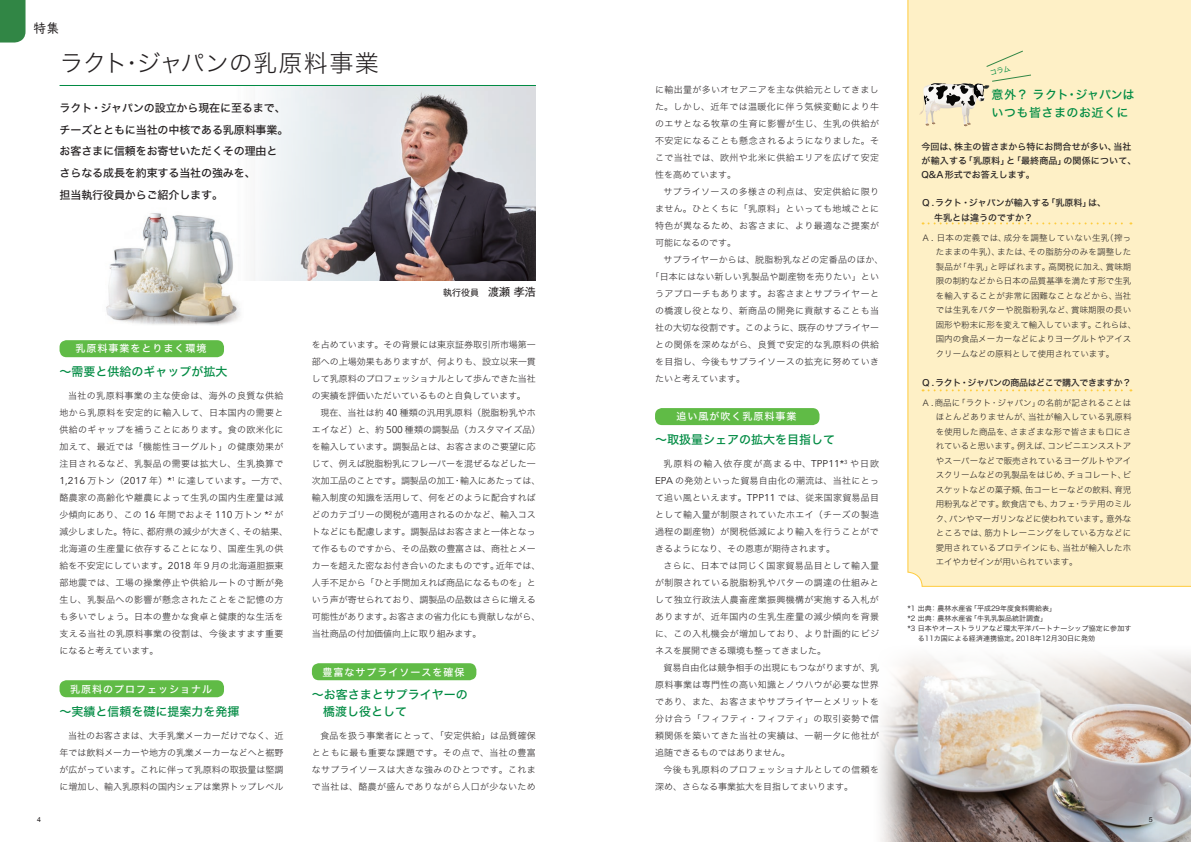
<style>
.page{position:relative;width:1191px;height:842px;background:#fff}
.page>*{position:absolute;margin:0;border:0;box-sizing:border-box;transform-origin:0 0}
.t1{font:24px "Hira Kaku Std N W2";letter-spacing:.01em;color:#231f20}
.t2{font:13px "Talking Std";color:#231f20}
.t3{font:12px/17px "Hira Kaku Std N W5";color:#008b43}
.t4{font:12px "Hira Kaku Std N W5";letter-spacing:-.02em;color:#008b43}
.t5{font:12px "Hira Kaku Std N W5";letter-spacing:.04em;color:#008b43}
.t6{font:11px/21.8px "Hira Kaku Std N W5";letter-spacing:-.01em;color:#231f20}
.t7{font:10px "Hira Kaku Std N W5";letter-spacing:.1em;color:#fff}
.t8{font:9px/17px "Hira Kaku Std N W2";letter-spacing:.02em;color:#231f20;text-align:justify}
.t9{font:9px/17px "Hira Kaku Std N W2";letter-spacing:.04em;color:#231f20}
.t10{font:9px/17px "Hira Kaku Std N W2";letter-spacing:-.005em;color:#231f20}
.t11{font:9px/14px "Hira Kaku Std N W5";color:#231f20}
.t12{font:9px/17px "Hira Kaku Std N W2";letter-spacing:.045em;color:#231f20}
.t13{font:9px "Hira Kaku Std N W2";color:#231f20}
.t14{font:9px "Hira Kaku Std N W5";letter-spacing:-.045em;color:#231f20}
.t15{font:9px "Gothic MB101 Pr 5";color:#231f20}
.t16{font:8.5px/14.5px "Hira Kaku Std N W2";letter-spacing:.01em;color:#231f20}
.t17{font:7px "Hira Kaku Std N W3";color:#231f20}
.t18{font:7px "Hira Kaku Std N W3";letter-spacing:.02em;color:#231f20}
.t19{font:7px "Arial";color:#231f20}
.s1{font-family:"Avenir Next";font-size:9.9px}
.s2{font-family:"Avenir Next";font-weight:600}
.s3{font-family:"Avenir Next";font-size:9.4px}
.s4{font-size:11px}
.s5{font-family:"Avenir Next";font-size:7.7px}
</style>
<div class="page">
<img style="left:106px;top:213px;width:134px;height:112px">
<img style="left:224px;top:86px;width:312px;height:195px">
<img style="left:880px;top:654px;width:311px;height:188px">
<div style="left:907px;top:0;width:284px;height:587px;background:#fef0c6"></div>
<div style="left:60px;top:340px;width:164px;height:17px;background:#60bb46;border-radius:7px"></div>
<div style="left:60px;top:680px;width:164px;height:17px;background:#60bb46;border-radius:7px"></div>
<div style="left:312px;top:663px;width:164px;height:17px;background:#60bb46;border-radius:7px"></div>
<div style="left:655px;top:408px;width:164px;height:17px;background:#60bb46;border-radius:7px"></div>
<svg style="left:922px;top:222px;width:209px;height:2px"></svg>
<svg style="left:922px;top:389px;width:209px;height:2px"></svg>
<hr style="left:60px;top:85px;width:476px;height:1px;background:#008b43">
<svg style="left:0;top:0;width:26px;height:43px"></svg>
<svg style="left:916px;top:50px;width:115px;height:78px;background:#ece1be"></svg>
<h2 class="t2" style="left:34px;top:18px;width:27px">特集</h2>
<h1 class="t1" style="left:60px;top:45px;width:321px">ラクト・ジャパンの乳原料事業</h1>
<p class="t8" style="left:655px;top:81px;width:225px">に輸出量が多いオセアニアを主な供給元としてきました。しかし、近年では温暖化に伴う気候変動により牛のエサとなる牧草の生育に影響が生じ、生乳の供給が不安定になることも懸念されるようになりました。そこで当社では、欧州や北米に供給エリアを広げて安定性を高めています。</p>
<p class="t8" style="left:655px;top:183px;width:226px;text-indent:9px">サプライソースの多様さの利点は、安定供給に限りません。ひとくちに「乳原料」といっても地域ごとに特色が異なるため、お客さまに、より最適なご提案が可能になるのです。</p>
<p class="t8" style="left:663px;top:251px;width:221px">サプライヤーからは、脱脂粉乳などの定番品のほか、</p>
<p class="t8" style="left:650px;top:268px;width:230px">「日本にはない新しい乳製品や副産物を売りたい」とい</p>
<p class="t9" style="left:655px;top:285px;width:225px">うアプローチもあります。お客さまとサプライヤーと</p>
<p class="t9" style="left:655px;top:302px;width:225px">の橋渡し役となり、新商品の開発に貢献することも当</p>
<p class="t13" style="left:655px;top:321px;width:225px">社の大切な役割です。このように、既存のサプライヤー</p>
<p class="t9" style="left:655px;top:336px;width:225px">との関係を深めながら、良質で安定的な乳原料の供給</p>
<p class="t9" style="left:655px;top:353px;width:225px">を目指し、今後もサプライソースの拡充に努めていき</p>
<p class="t13" style="left:655px;top:372px;width:91px">たいと考えています。</p>
<p class="t7" style="left:676px;top:409px;width:121px">追い風が吹く乳原料事業</p>
<h3 class="t3" style="left:655px;top:431px;width:181px">～取扱量シェアの拡大を目指して</h3>
<p class="t8" style="left:655px;top:455px;width:225px;text-indent:9px">乳原料の輸入依存度が高まる中、<span class="s1">TPP11*</span><sup>3</sup> や日欧<span class="s1">EPA</span> の発効といった貿易自由化の潮流は、当社にとって追い風といえます。<span class="s1">TPP11</span> では、従来国家貿易品目として輸入量が制限されていたホエイ（チーズの製造過程の副産物）が関税低減により輸入を行うことができるようになり、その恩恵が期待されます。</p>
<p class="t8" style="left:655px;top:557px;width:226px;text-indent:9px">さらに、日本では同じく国家貿易品目として輸入量が制限されている脱脂粉乳やバターの調達の仕組みとして独立行政法人農畜産業振興機構が実施する入札がありますが、近年国内の生乳生産量の減少傾向を背景に、この入札機会が増加しており、より計画的にビジネスを展開できる環境も整ってきました。</p>
<p class="t8" style="left:655px;top:659px;width:225px;text-indent:9px">貿易自由化は競争相手の出現にもつながりますが、乳原料事業は専門性の高い知識とノウハウが必要な世界であり、また、お客さまやサプライヤーとメリットを分け合う「フィフティ・フィフティ」の取引姿勢で信頼関係を築いてきた当社の実績は、一朝一夕に他社が追随できるものではありません。</p>
<p class="t12" style="left:655px;top:761px;width:226px;text-indent:9px">今後も乳原料のプロフェッショナルとしての信頼を深め、さらなる事業拡大を目指してまいります。</p>
<h3 class="t4" style="left:991px;top:85px;width:144px">意外？ラクト･ジャパンは</h3>
<p class="t6" style="left:60px;top:97px;width:228px">ラクト･ジャパンの設立から現在に至るまで、</p>
<h3 class="t5" style="left:991px;top:103px;width:138px">いつも皆さまのお近くに</h3>
<p class="t6" style="left:60px;top:119px;width:230px">チーズとともに当社の中核である乳原料事業。お客さまに信頼をお寄せいただくその理由とさらなる成長を約束する当社の強みを、<br>担当執行役員からご紹介します。</p>
<p class="t11" style="left:921px;top:139px;width:216px">今回は、株主の皆さまから特にお問合せが多い、当社が輸入する「乳原料」と「最終商品」の関係について、<br>Q&amp;A形式でお答えします。</p>
<p class="t11" style="left:934px;top:196px;width:174px;line-height:14.5px;text-indent:-12px">Ｑ<span class="s2">.</span> ラクト･ジャパンが輸入する「乳原料」は、牛乳とは違うのですか？</p>
<p class="t16" style="left:935px;top:230px;width:202px;text-indent:-14px">Ａ<span class="s3">.</span> 日本の定義では、成分を調整していない生乳（搾ったままの牛乳）、または、その脂肪分のみを調整した製品が「牛乳」と呼ばれます。高関税に加え、賞味期限の制約などから日本の品質基準を満たす形で生乳を輸入することが非常に困難なことなどから、当社では生乳をバターや脱脂粉乳など、賞味期限の長い固形や粉末に形を変えて輸入しています。これらは、国内の食品メーカーなどによりヨーグルトやアイスクリームなどの原料として使用されています。</p>
<p class="t14" style="left:921px;top:376px;width:211px">Ｑ <span class="s2">.</span> ラクト･ジャパンの商品はどこで購入できますか？</p>
<p class="t16" style="left:935px;top:395px;width:197px;text-align:justify;text-indent:-14px">Ａ<span class="s3">.</span>商品に「ラクト･ジャパン」の名前が記されることはほとんどありませんが、当社が輸入している乳原料を使用した商品を、さまざまな形で皆さまも口にされていると思います。例えば、コンビニエンスストアやスーパーなどで販売されているヨーグルトやアイスクリームなどの乳製品をはじめ、チョコレート、ビスケットなどの菓子類、缶コーヒーなどの飲料、育児用粉乳などです。飲食店でも、カフェ・ラテ用のミルク、パンやマーガリンなどに使われています。意外なところでは、筋力トレーニングをしている方などに愛用されているプロテインにも、当社が輸入したホエイやカゼインが用いられています。</p>
<p class="t15" style="left:443px;top:285px;width:94px">執行役員　<span class="s4">渡瀬 孝浩</span></p>
<p class="t8" style="left:312px;top:336px;width:225px">を占めています。その背景には東京証券取引所市場第一部への上場効果もありますが、何よりも、設立以来一貫して乳原料のプロフェッショナルとして歩んできた当社の実績を評価いただいているものと自負しています。</p>
<p class="t10" style="left:312px;top:404px;width:230px;text-indent:9px">現在、当社は約 <span class="s1">40</span> 種類の汎用乳原料（脱脂粉乳やホエイなど）と、約 <span class="s1">500</span> 種類の調製品（カスタマイズ品）を輸入しています。調製品とは、お客さまのご要望に応じて、例えば脱脂粉乳にフレーバーを混ぜるなどした一次加工品のことです。調製品の加工・輸入にあたっては、輸入制度の知識を活用して、何をどのように配合すればどのカテゴリーの関税が適用されるのかなど、輸入コストなどにも配慮します。調製品はお客さまと一体となって作るものですから、その品数の豊富さは、商社とメーカーを超えた密なお付き合いのたまものです。近年では、人手不足から「ひと手間加えれば商品になるものを」という声が寄せられており、調製品の品数はさらに増える可能性があります。お客さまの省力化にも貢献しながら、当社商品の付加価値向上に取り組みます。</p>
<p class="t7" style="left:322px;top:664px;width:143px">豊富なサプライソースを確保</p>
<h3 class="t3" style="left:323px;top:686px;width:146px;text-indent:-11px">～お客さまとサプライヤーの橋渡し役として</h3>
<p class="t8" style="left:312px;top:727px;width:225px;text-indent:9px">食品を扱う事業者にとって、「安定供給」は品質確保とともに最も重要な課題です。その点で、当社の豊富なサプライソースは大きな強みのひとつです。これまで当社は、酪農が盛んでありながら人口が少ないため</p>
<p class="t7" style="left:76px;top:341px;width:132px">乳原料事業をとりまく環境</p>
<h3 class="t3" style="left:60px;top:363px;width:169px">～需要と供給のギャップが拡大</h3>
<p class="t9" style="left:60px;top:387px;width:230px;text-indent:9px">当社の乳原料事業の主な使命は、海外の良質な供給地から乳原料を安定的に輸入して、日本国内の需要と供給のギャップを補うことにあります。食の欧米化に加えて、最近では「機能性ヨーグルト」の健康効果が注目されるなど、乳製品の需要は拡大し、生乳換算で<br><span class="s1">1,216</span> 万トン（<span class="s1">2017</span> 年）<span class="s1">*</span><sup>1</sup> に達しています。一方で、酪農家の高齢化や離農によって生乳の国内生産量は減少傾向にあり、この <span class="s1">16</span> 年間でおよそ <span class="s1">110</span> 万トン <span class="s1">*</span><sup>2</sup> が減少しました。特に、都府県の減少が大きく、その結果、北海道の生産量に依存することになり、国産生乳の供給を不安定にしています。<span class="s1">2018</span> 年９月の北海道胆振東部地震では、工場の操業停止や供給ルートの寸断が発生し、乳製品への影響が懸念されたことをご記憶の方も多いでしょう。日本の豊かな食卓と健康的な生活を支える当社の乳原料事業の役割は、今後ますます重要になると考えています。</p>
<p class="t7" style="left:70px;top:681px;width:143px">乳原料のプロフェッショナル</p>
<h3 class="t3" style="left:60px;top:703px;width:181px">～実績と信頼を礎に提案力を発揮</h3>
<p class="t8" style="left:60px;top:727px;width:225px;text-indent:9px">当社のお客さまは、大手乳業メーカーだけでなく、近年では飲料メーカーや地方の乳業メーカーなどへと裾野が広がっています。これに伴って乳原料の取扱量は堅調に増加し、輸入乳原料の国内シェアは業界トップレベル</p>
<p class="t17" style="left:907px;top:603px;width:150px"><span class="s5">*</span>1 出典： 農林水産省「平成29年度食料需給表」</p>
<p class="t17" style="left:907px;top:613px;width:141px"><span class="s5">*</span>2 出典： 農林水産省「牛乳乳製品統計調査」</p>
<p class="t18" style="left:907px;top:623px;width:225px"><span class="s5">*</span>3 日本やオーストラリアなど環太平洋パートナーシップ協定に参加す</p>
<p class="t17" style="left:917px;top:633px;width:179px">る11カ国による経済連携協定。2018年12月30日に発効</p>
<p class="t19" style="left:37px;top:815px;width:5px">4</p>
<p class="t19" style="left:1148px;top:815px;width:5px">5</p>
</div>
